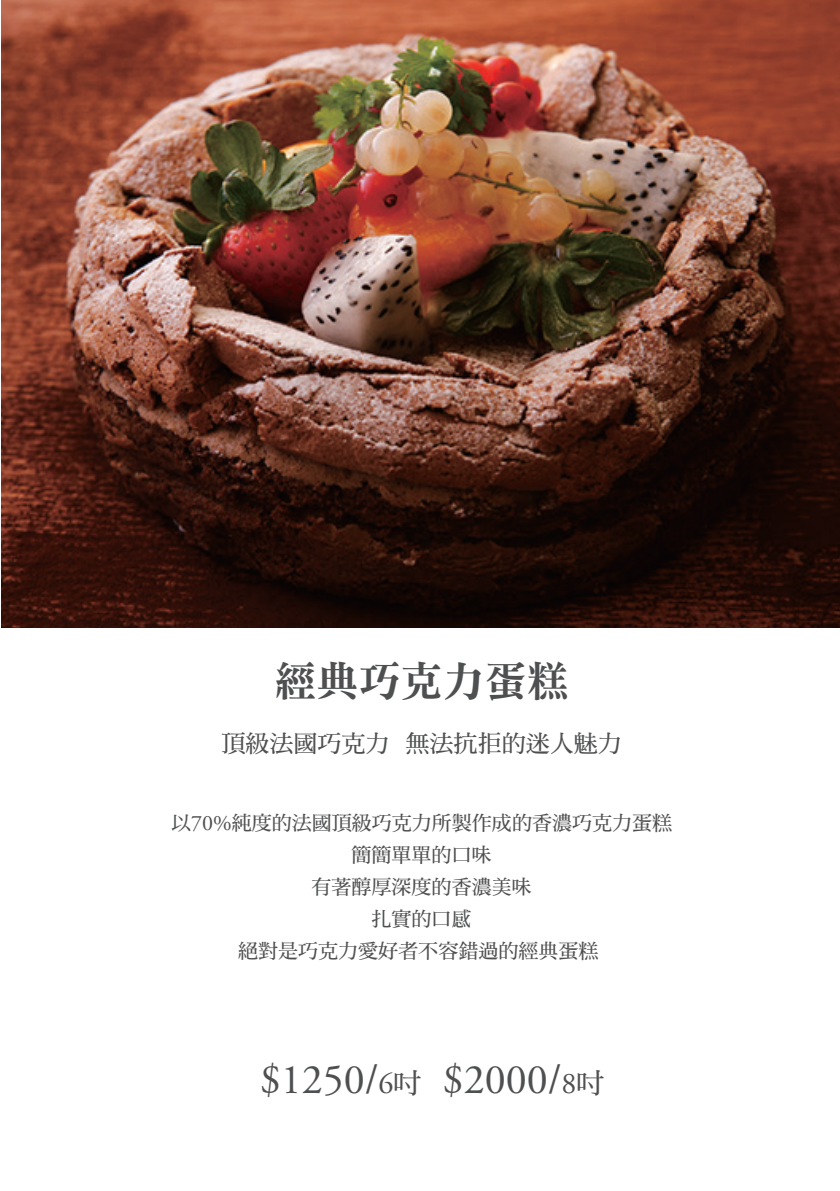
<style>
.page{position:relative;width:840px;height:1191px;background:#fff}
.page>*{position:absolute;margin:0;border:0;box-sizing:border-box;transform-origin:0 0}
.t1{font:42px "Adobe Garamond Pro";color:#4e4f50}
.t2{font:42px "DF Ming Std W9";color:#4e4f50}
.t3{font:24px "DF Ming Std W7";color:#4e4f50}
.t4{font:20px/32px "DF Ming Std W7";color:#4e4f50;text-align:center}
.s1{font-family:"Adobe Garamond Pro";font-size:22px}
.s2{font-size:30px}
.s3{font-family:"DF Ming Std W7";font-size:28px}
</style>
<div class="page">
<img style="left:2px;top:0;width:837px;height:627px">
<h1 class="t2" style="left:274px;top:658px;width:295px">經典巧克力蛋糕</h1>
<p class="t3" style="left:221px;top:730px;width:401px">頂級法國巧克力 無法抗拒的迷人魅力</p>
<p class="t4" style="left:171px;top:806px;width:502px">以<span class="s1">70%</span>純度的法國頂級巧克力所製作成的香濃巧克力蛋糕簡簡單單的口味<br>有著醇厚深度的香濃美味<br>扎實的口感<br>絕對是巧克力愛好者不容錯過的經典蛋糕</p>
<h1 class="t1" style="left:259px;top:1054px;width:346px">$1250/<span class="s2">6</span><span class="s3">吋</span> $2000/<span class="s2">8</span><span class="s3">吋</span></h1>
</div>
